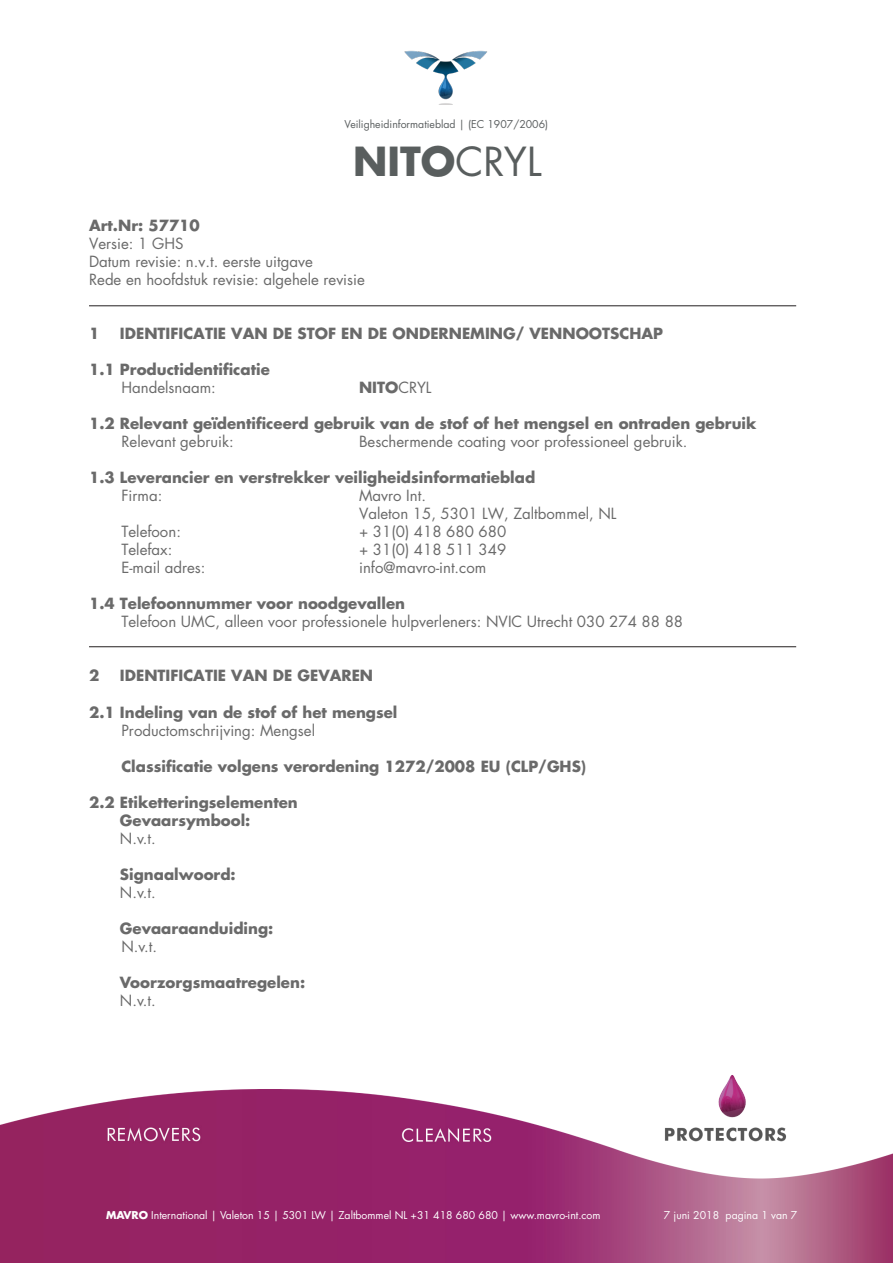
<style>
.page{position:relative;width:893px;height:1263px;background:#fff}
.page>*{position:absolute;margin:0;border:0;box-sizing:border-box;transform-origin:0 0}
.t1{font:700 39px "Futura Std";color:#595e5e}
.t2{font:700 15px "Futura Std";color:#6a6a6a}
.t3{font:15px "Futura Std";color:#6a6a6a}
.t4{font:10.5px "Futura Std";color:#fff}
.t5{font:10.5px "Futura Std";color:#5b5f60}
.s1{font-weight:400}
.s2{font-weight:700}
</style>
<div class="page">
<img style="left:0;top:1075px;width:893px;height:188px">
<img style="left:404px;top:50px;width:83px;height:54px">
<hr style="left:89px;top:305px;width:707px;height:1px;background:#231f20">
<hr style="left:89px;top:646px;width:707px;height:1px;background:#231f20">
<p class="t5" style="left:345px;top:117px;width:205px">Veiligheidinformatieblad | (EC 1907/2006)</p>
<p class="t1" style="left:353px;top:135px;width:190px">NITO<span class="s1">CRYL</span></p>
<p class="t2" style="left:89px;top:215px;width:112px">Art.Nr: 57710</p>
<p class="t3" style="left:89px;top:234px;width:96px">Versie: 1 GHS</p>
<p class="t3" style="left:89px;top:252px;width:225px">Datum revisie: n.v.t. eerste uitgave</p>
<p class="t3" style="left:89px;top:270px;width:277px">Rede en hoofdstuk revisie: algehele revisie</p>
<p class="t2" style="left:89px;top:323px;width:12px">1</p>
<p class="t2" style="left:120px;top:323px;width:545px">IDENTIFICATIE VAN DE STOF EN DE ONDERNEMING/ VENNOOTSCHAP</p>
<p class="t2" style="left:89px;top:359px;width:182px">1.1 Productidentificatie</p>
<p class="t3" style="left:121px;top:378px;width:96px">Handelsnaam:</p>
<p class="t2" style="left:359px;top:377px;width:74px">NITO<span class="s1">CRYL</span></p>
<p class="t2" style="left:89px;top:413px;width:669px">1.2 Relevant geïdentificeerd gebruik van de stof of het mengsel en ontraden gebruik</p>
<p class="t3" style="left:121px;top:432px;width:114px">Relevant gebruik:</p>
<p class="t3" style="left:359px;top:432px;width:330px">Beschermende coating voor professioneel gebruik.</p>
<p class="t2" style="left:89px;top:467px;width:448px">1.3 Leverancier en verstrekker veiligheidsinformatieblad</p>
<p class="t3" style="left:121px;top:486px;width:42px">Firma:</p>
<p class="t3" style="left:359px;top:486px;width:68px">Mavro Int.</p>
<p class="t3" style="left:359px;top:504px;width:259px">Valeton 15, 5301 LW, Zaltbommel, NL</p>
<p class="t3" style="left:121px;top:522px;width:61px">Telefoon:</p>
<p class="t3" style="left:359px;top:522px;width:149px">+ 31(0) 418 680 680</p>
<p class="t3" style="left:121px;top:540px;width:52px">Telefax:</p>
<p class="t3" style="left:359px;top:540px;width:149px">+ 31(0) 418 511 349</p>
<p class="t3" style="left:121px;top:558px;width:85px">E-mail adres:</p>
<p class="t3" style="left:359px;top:558px;width:129px">info@mavro-int.com</p>
<p class="t2" style="left:89px;top:593px;width:318px">1.4 Telefoonnummer voor noodgevallen</p>
<p class="t3" style="left:121px;top:612px;width:563px">Telefoon UMC, alleen voor professionele hulpverleners: NVIC Utrecht 030 274 88 88</p>
<p class="t2" style="left:89px;top:665px;width:12px">2</p>
<p class="t2" style="left:120px;top:665px;width:255px">IDENTIFICATIE VAN DE GEVAREN</p>
<p class="t2" style="left:89px;top:703px;width:310px">2.1 Indeling van de stof of het mengsel</p>
<p class="t3" style="left:121px;top:721px;width:195px">Productomschrijving: Mengsel</p>
<p class="t2" style="left:121px;top:757px;width:466px">Classificatie volgens verordening 1272/2008 EU (CLP/GHS)</p>
<p class="t2" style="left:89px;top:793px;width:210px">2.2 Etiketteringselementen</p>
<p class="t2" style="left:120px;top:811px;width:132px">Gevaarsymbool:</p>
<p class="t3" style="left:120px;top:829px;width:37px">N.v.t.</p>
<p class="t2" style="left:120px;top:865px;width:117px">Signaalwoord:</p>
<p class="t3" style="left:120px;top:883px;width:37px">N.v.t.</p>
<p class="t2" style="left:120px;top:919px;width:155px">Gevaaraanduiding:</p>
<p class="t3" style="left:121px;top:937px;width:37px">N.v.t.</p>
<p class="t2" style="left:120px;top:973px;width:187px">Voorzorgsmaatregelen:</p>
<p class="t3" style="left:120px;top:991px;width:37px">N.v.t.</p>
<p class="t4" style="left:106px;top:1208px;width:496px"><span class="s2">MAVRO</span> International | Valeton 15 | 5301 LW | Zaltbommel NL +31 418 680 680 | www.mavro-int.com</p>
<p class="t4" style="left:664px;top:1208px;width:135px">7 juni 2018 pagina 1 van 7</p>
</div>
